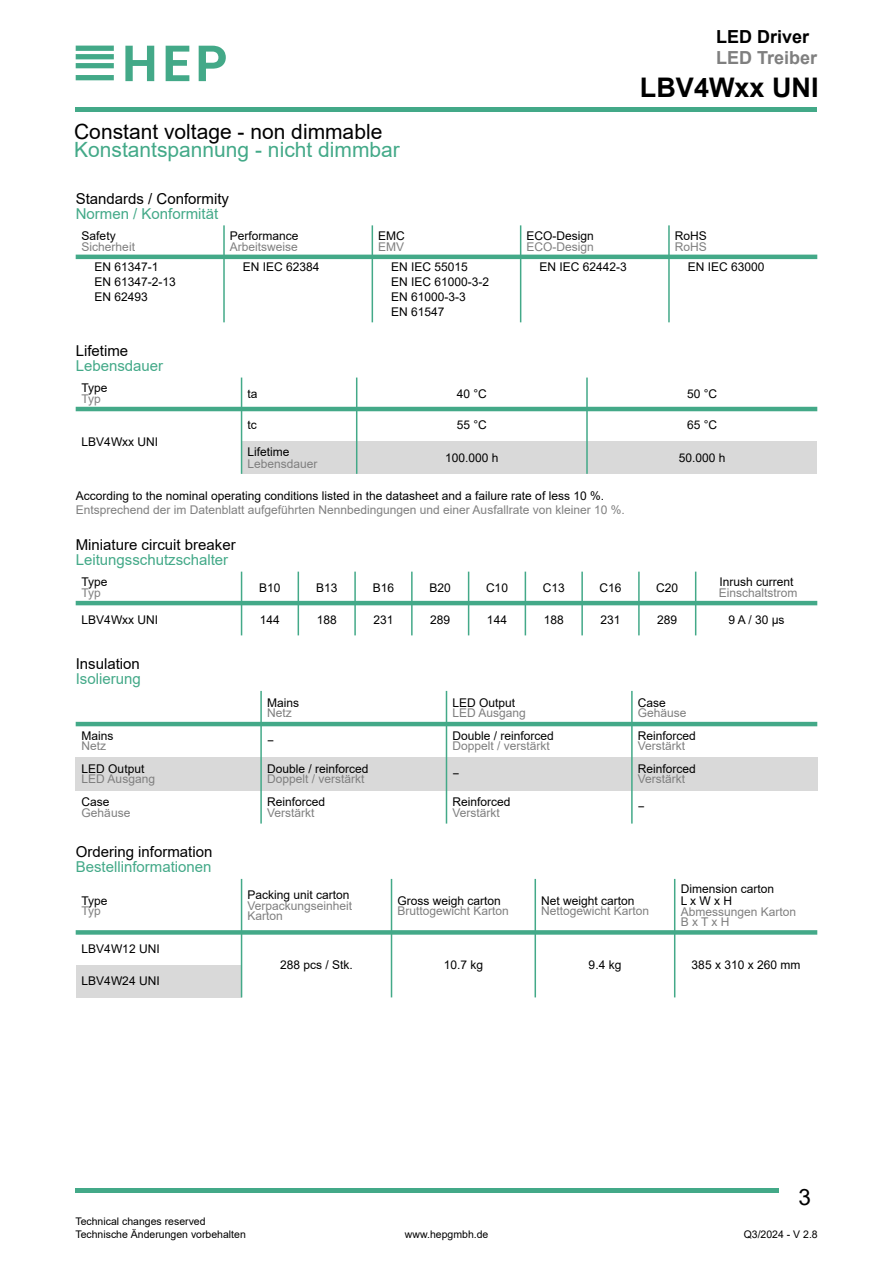
<style>
.page{position:relative;width:893px;height:1263px;background:#fff}
.page>*{position:absolute;margin:0;border:0;box-sizing:border-box;transform-origin:0 0}
.t1{font:700 27px "Arial";color:#000}
.t2{font:22.5px "Arial";color:#000}
.t3{font:21px "Arial";color:#43a988}
.t4{font:21px "Arial";color:#000}
.t5{font:700 18px "Arial";color:#7f7f7f}
.t6{font:700 18px "Arial";color:#000}
.t7{font:15px "Arial";color:#43a988}
.t8{font:15px "Arial";color:#000}
.t9{font:12px/15px "Arial";color:#000}
.t10{font:12px/10.5px "Arial";color:#7f7f7f}
.t11{font:10.5px/12.6px "Arial";color:#000}
</style>
<div class="page">
<hr style="left:76px;top:108px;width:741px;height:4px;background:#43a988">
<hr style="left:76px;top:1189px;width:703px;height:4px;background:#43a988">
<svg style="left:76px;top:75px;width:38px;height:5px"></svg>
<svg style="left:76px;top:46px;width:38px;height:22px"></svg>
<svg style="left:125px;top:46px;width:29px;height:35px"></svg>
<svg style="left:166px;top:46px;width:23px;height:35px"></svg>
<svg style="left:199px;top:46px;width:27px;height:35px"></svg>
<hr style="left:223px;top:225px;width:2px;height:97px;background:#43a988">
<hr style="left:372px;top:225px;width:1px;height:97px;background:#43a988">
<hr style="left:520px;top:225px;width:1px;height:97px;background:#43a988">
<hr style="left:668px;top:225px;width:2px;height:97px;background:#43a988">
<hr style="left:76px;top:255px;width:741px;height:4px;background:#43a988">
<hr style="left:241px;top:572px;width:1px;height:63px;background:#43a988">
<hr style="left:298px;top:572px;width:1px;height:63px;background:#43a988">
<hr style="left:354px;top:572px;width:2px;height:63px;background:#43a988">
<hr style="left:411px;top:572px;width:2px;height:63px;background:#43a988">
<hr style="left:468px;top:572px;width:1px;height:63px;background:#43a988">
<hr style="left:525px;top:572px;width:1px;height:63px;background:#43a988">
<hr style="left:581px;top:572px;width:2px;height:63px;background:#43a988">
<hr style="left:638px;top:572px;width:2px;height:63px;background:#43a988">
<hr style="left:695px;top:572px;width:1px;height:63px;background:#43a988">
<hr style="left:76px;top:601px;width:741px;height:4px;background:#43a988">
<div style="left:76px;top:965px;width:166px;height:32px;background:#d9d9d9"></div>
<hr style="left:241px;top:879px;width:1px;height:118px;background:#43a988">
<hr style="left:391px;top:879px;width:1px;height:118px;background:#43a988">
<hr style="left:534px;top:879px;width:2px;height:118px;background:#43a988">
<hr style="left:674px;top:879px;width:1px;height:118px;background:#43a988">
<div style="left:76px;top:930px;width:741px;height:5px;background:#43a988"></div>
<div style="left:76px;top:757px;width:185px;height:33px;background:#d9d9d9"></div>
<div style="left:261px;top:757px;width:556px;height:33px;background:#d9d9d9"></div>
<hr style="left:260px;top:691px;width:2px;height:132px;background:#43a988">
<hr style="left:446px;top:691px;width:1px;height:132px;background:#43a988">
<hr style="left:631px;top:691px;width:2px;height:132px;background:#43a988">
<hr style="left:76px;top:722px;width:741px;height:4px;background:#43a988">
<div style="left:242px;top:441px;width:575px;height:33px;background:#d9d9d9"></div>
<hr style="left:241px;top:378px;width:1px;height:96px;background:#43a988">
<hr style="left:356px;top:378px;width:1px;height:96px;background:#43a988">
<hr style="left:586px;top:378px;width:2px;height:96px;background:#43a988">
<hr style="left:76px;top:407px;width:741px;height:4px;background:#43a988">
<h3 class="t4" style="left:74px;top:124px;width:310px">Constant voltage - non dimmable</h3>
<h3 class="t3" style="left:74px;top:142px;width:327px">Konstantspannung - nicht dimmbar</h3>
<p class="t8" style="left:76px;top:193px;width:155px">Standards / Conformity</p>
<p class="t7" style="left:76px;top:208px;width:144px">Normen / Konformität</p>
<p class="t9" style="left:82px;top:230px;width:36px">Safety</p>
<p class="t10" style="left:82px;top:242px;width:55px">Sicherheit</p>
<p class="t9" style="left:230px;top:230px;width:70px">Performance</p>
<p class="t10" style="left:230px;top:242px;width:70px">Arbeitsweise</p>
<p class="t9" style="left:378px;top:230px;width:28px">EMC</p>
<p class="t10" style="left:378px;top:242px;width:28px">EMV</p>
<h3 class="t6" style="left:716px;top:30px;width:95px">LED Driver</h3>
<h3 class="t5" style="left:716px;top:51px;width:103px">LED Treiber</h3>
<h1 class="t1" style="left:640px;top:77px;width:180px">LBV4Wxx UNI</h1>
<p class="t9" style="left:527px;top:230px;width:69px">ECO-Design</p>
<p class="t10" style="left:527px;top:242px;width:69px">ECO-Design</p>
<p class="t9" style="left:675px;top:230px;width:34px">RoHS</p>
<p class="t10" style="left:675px;top:242px;width:34px">RoHS</p>
<p class="t9" style="left:94px;top:261px;width:83px">EN 61347-1<br>EN 61347-2-13<br>EN 62493</p>
<p class="t9" style="left:243px;top:261px;width:78px">EN IEC 62384</p>
<p class="t9" style="left:391px;top:261px;width:100px">EN IEC 55015<br>EN IEC 61000-3-2<br>EN 61000-3-3<br>EN 61547</p>
<p class="t9" style="left:539px;top:261px;width:89px">EN IEC 62442-3</p>
<p class="t9" style="left:688px;top:261px;width:78px">EN IEC 63000</p>
<p class="t8" style="left:76px;top:345px;width:54px">Lifetime</p>
<p class="t7" style="left:76px;top:360px;width:89px">Lebensdauer</p>
<p class="t9" style="left:82px;top:382px;width:28px">Type</p>
<p class="t10" style="left:82px;top:394px;width:21px">Typ</p>
<p class="t9" style="left:82px;top:435px;width:78px">LBV4Wxx UNI</p>
<p class="t9" style="left:247px;top:387px;width:12px">ta</p>
<p class="t9" style="left:457px;top:387px;width:32px">40 °C</p>
<p class="t9" style="left:687px;top:387px;width:32px">50 °C</p>
<p class="t9" style="left:247px;top:419px;width:11px">tc</p>
<p class="t9" style="left:457px;top:419px;width:32px">55 °C</p>
<p class="t9" style="left:687px;top:419px;width:32px">65 °C</p>
<p class="t9" style="left:247px;top:445px;width:44px">Lifetime</p>
<p class="t10" style="left:247px;top:459px;width:72px">Lebensdauer</p>
<p class="t9" style="left:445px;top:451px;width:55px">100.000 h</p>
<p class="t9" style="left:679px;top:451px;width:48px">50.000 h</p>
<p class="t9" style="left:76px;top:489px;width:530px">According to the nominal operating conditions listed in the datasheet and a failure rate of less 10 %.</p>
<p class="t10" style="left:76px;top:505px;width:550px">Entsprechend der im Datenblatt aufgeführten Nennbedingungen und einer Ausfallrate von kleiner 10 %.</p>
<p class="t8" style="left:76px;top:539px;width:162px">Miniature circuit breaker</p>
<p class="t7" style="left:76px;top:554px;width:154px">Leitungsschutzschalter</p>
<p class="t9" style="left:82px;top:576px;width:28px">Type</p>
<p class="t10" style="left:82px;top:588px;width:21px">Typ</p>
<p class="t9" style="left:259px;top:581px;width:23px">B10</p>
<p class="t9" style="left:316px;top:581px;width:23px">B13</p>
<p class="t9" style="left:373px;top:581px;width:23px">B16</p>
<p class="t9" style="left:430px;top:581px;width:23px">B20</p>
<p class="t9" style="left:486px;top:581px;width:24px">C10</p>
<p class="t9" style="left:543px;top:581px;width:24px">C13</p>
<p class="t9" style="left:599px;top:581px;width:24px">C16</p>
<p class="t9" style="left:656px;top:581px;width:24px">C20</p>
<p class="t9" style="left:719px;top:576px;width:76px">Inrush current</p>
<p class="t10" style="left:719px;top:588px;width:80px">Einschaltstrom</p>
<p class="t9" style="left:82px;top:613px;width:78px">LBV4Wxx UNI</p>
<p class="t9" style="left:260px;top:613px;width:22px">144</p>
<p class="t9" style="left:317px;top:613px;width:22px">188</p>
<p class="t9" style="left:373px;top:613px;width:22px">231</p>
<p class="t9" style="left:430px;top:613px;width:22px">289</p>
<p class="t9" style="left:487px;top:613px;width:22px">144</p>
<p class="t9" style="left:544px;top:613px;width:22px">188</p>
<p class="t9" style="left:600px;top:613px;width:22px">231</p>
<p class="t9" style="left:657px;top:613px;width:22px">289</p>
<p class="t9" style="left:728px;top:613px;width:58px">9A/30µs</p>
<p class="t8" style="left:76px;top:658px;width:66px">Insulation</p>
<p class="t7" style="left:76px;top:673px;width:67px">Isolierung</p>
<p class="t9" style="left:82px;top:729px;width:34px">Mains</p>
<p class="t10" style="left:82px;top:742px;width:26px">Netz</p>
<p class="t9" style="left:82px;top:762px;width:64px">LED Output</p>
<p class="t10" style="left:82px;top:775px;width:75px">LED Ausgang</p>
<p class="t9" style="left:82px;top:795px;width:30px">Case</p>
<p class="t10" style="left:82px;top:808px;width:50px">Gehäuse</p>
<p class="t8" style="left:76px;top:846px;width:138px">Ordering information</p>
<p class="t7" style="left:76px;top:861px;width:137px">Bestellinformationen</p>
<p class="t9" style="left:82px;top:894px;width:28px">Type</p>
<p class="t10" style="left:82px;top:907px;width:21px">Typ</p>
<p class="t9" style="left:82px;top:942px;width:80px">LBV4W12 UNI</p>
<p class="t9" style="left:82px;top:975px;width:80px">LBV4W24 UNI</p>
<p class="t9" style="left:267px;top:696px;width:34px">Mains</p>
<p class="t10" style="left:267px;top:709px;width:26px">Netz</p>
<p class="t9" style="left:452px;top:696px;width:64px">LED Output</p>
<p class="t10" style="left:452px;top:709px;width:75px">LED Ausgang</p>
<p class="t9" style="left:638px;top:696px;width:30px">Case</p>
<p class="t10" style="left:638px;top:709px;width:50px">Gehäuse</p>
<p class="t9" style="left:267px;top:734px;width:9px">−</p>
<p class="t9" style="left:452px;top:729px;width:103px">Double / reinforced</p>
<p class="t10" style="left:452px;top:742px;width:99px">Doppelt / verstärkt</p>
<p class="t9" style="left:638px;top:729px;width:60px">Reinforced</p>
<p class="t10" style="left:638px;top:742px;width:49px">Verstärkt</p>
<p class="t9" style="left:267px;top:762px;width:103px">Double / reinforced</p>
<p class="t10" style="left:267px;top:775px;width:99px">Doppelt / verstärkt</p>
<p class="t9" style="left:452px;top:767px;width:9px">−</p>
<p class="t9" style="left:638px;top:762px;width:60px">Reinforced</p>
<p class="t10" style="left:638px;top:775px;width:49px">Verstärkt</p>
<p class="t9" style="left:267px;top:795px;width:60px">Reinforced</p>
<p class="t10" style="left:267px;top:808px;width:49px">Verstärkt</p>
<p class="t9" style="left:452px;top:795px;width:60px">Reinforced</p>
<p class="t10" style="left:452px;top:808px;width:49px">Verstärkt</p>
<p class="t9" style="left:638px;top:801px;width:9px">−</p>
<p class="t9" style="left:247px;top:889px;width:104px">Packing unit carton</p>
<p class="t10" style="left:247px;top:901px;width:106px">Verpackungseinheit<br>Karton</p>
<p class="t9" style="left:397px;top:894px;width:105px">Gross weigh carton</p>
<p class="t10" style="left:397px;top:907px;width:113px">Bruttogewicht Karton</p>
<p class="t9" style="left:541px;top:894px;width:95px">Net weight carton</p>
<p class="t10" style="left:541px;top:907px;width:110px">Nettogewicht Karton</p>
<p class="t9" style="left:681px;top:884px;width:95px;line-height:12px">Dimension carton<br>LxWxH</p>
<p class="t10" style="left:681px;top:907px;width:117px">Abmessungen Karton<br>BxTxH</p>
<p class="t9" style="left:280px;top:958px;width:74px">288 pcs / Stk.</p>
<p class="t9" style="left:444px;top:958px;width:41px">10.7 kg</p>
<p class="t9" style="left:589px;top:958px;width:34px">9.4 kg</p>
<p class="t9" style="left:692px;top:958px;width:110px">385 x 310 x 260 mm</p>
<h2 class="t2" style="left:798px;top:1188px;width:14px">3</h2>
<p class="t11" style="left:75px;top:1216px;width:172px">Technical changes reserved<br>Technische Änderungen vorbehalten</p>
<p class="t11" style="left:405px;top:1229px;width:85px">www.hepgmbh.de</p>
<p class="t11" style="left:744px;top:1229px;width:76px">Q3/2024 - V 2.8</p>
</div>
